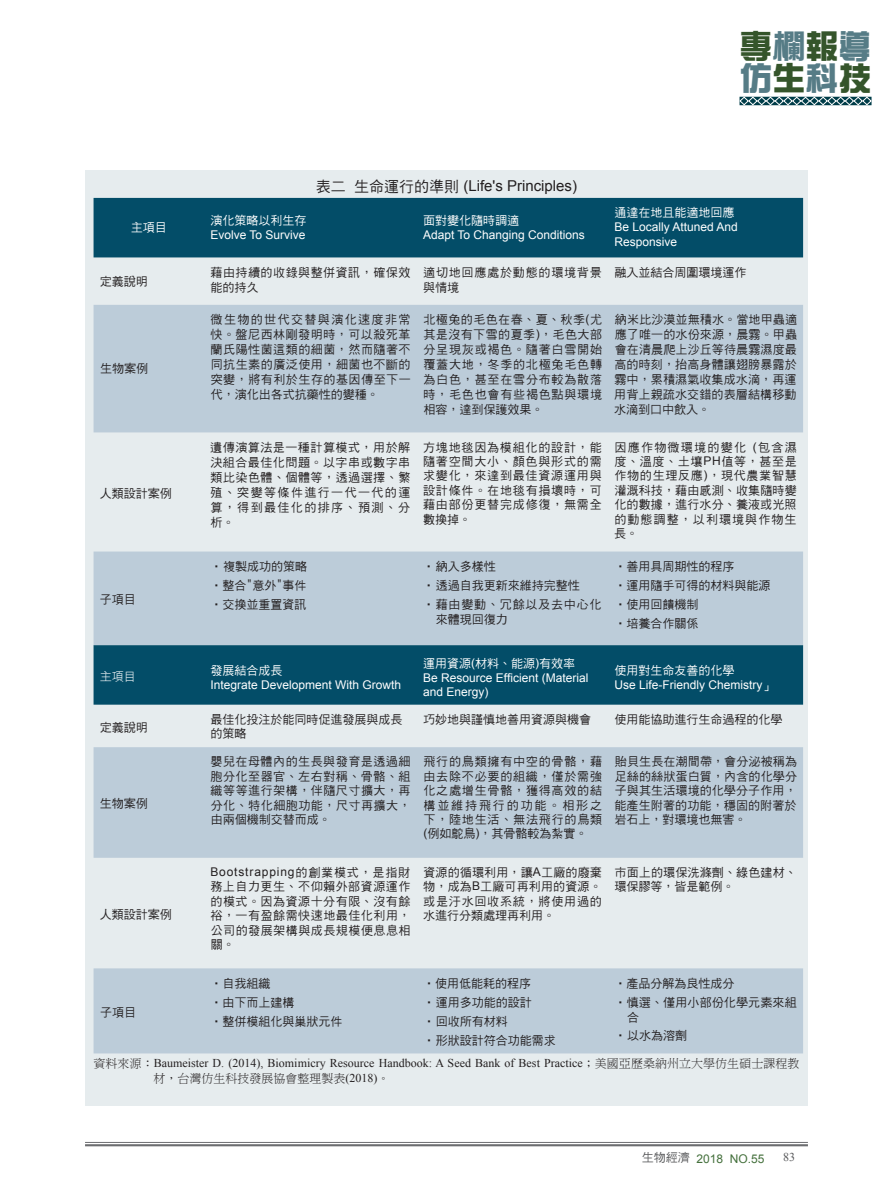
<style>
.page{position:relative;width:893px;height:1191px;background:#fff}
.page>*{position:absolute;margin:0;border:0;box-sizing:border-box;transform-origin:0 0}
.t1{font:33px/32px "DF Zong Yi W9 WINP BF";color:#35552b}
.t2{font:15px "Arial";color:#231f20}
.t3{font:12px/14.4px "DF Hei W5 WINP BF";letter-spacing:.015em;color:#231f20;text-align:justify}
.t4{font:12px/15px "Arial";color:#fff}
.t5{font:12px "Times New Roman";color:#231f20}
.t6{font:12px "DF Hei W5 WINP BF";color:#fff}
.t7{font:12px "DF Ming W3 WIN BF";color:#231f20}
.t8{font:12px "Arial";letter-spacing:.07em;color:#231f20}
.t9{font:12px/15px "DF Hei W5 WINP BF";letter-spacing:.045em;color:#231f20}
.t10{font:12px/15px "DF Hei W5 WINP BF";letter-spacing:.07em;color:#231f20}
.t11{font:12px "Arial";color:#44703c}
.t12{font:12px "DF Hei W3 WINP BF";color:#fff}
.t13{font:12px "Times New Roman";color:#57585a}
.s1{color:#567c86}
.s2{font-family:"DF Hei W5 WIN BF"}
.s3{font-family:"Arial"}
.s4{font-family:"DF Hei W5 WINP BF"}
.s5{font-family:"DF Ming W3 WIN BF"}
.s6{font-family:"Times New Roman"}
.s7{font-family:"DF Hei W5 WIN BF";color:#57585a}
</style>
<div class="page">
<hr style="left:85px;top:1142px;width:723px;height:1px;background:#6c6d70">
<hr style="left:85px;top:1144px;width:723px;height:2px;background:#6c6d70">
<svg style="left:739px;top:96px;width:133px;height:10px"></svg>
<div style="left:85px;top:170px;width:723px;height:936px;background:#e6ecee"></div>
<div style="left:94px;top:198px;width:709px;height:60px;background:#034d68"></div>
<svg style="left:94px;top:305px;width:709px;height:748px;fill:#bcccd9"></svg>
<p class="t6" style="left:131px;top:222px;width:37px">主項目</p>
<h1 class="t1" style="left:739px;top:30px;width:133px">專<span class="s1">欄</span>報<span class="s1">導仿</span>生<span class="s1">科</span>技</h1>
<p class="t6" style="left:210px;top:214px;width:97px">演化策略以利生存</p>
<p class="t4" style="left:210px;top:227px;width:97px">Evolve To Survive</p>
<p class="t2" style="left:316px;top:176px;width:263px"><span class="s2">表二生命運行的準則</span> (Life's Principles)</p>
<p class="t6" style="left:423px;top:214px;width:97px">面對變化隨時調適</p>
<p class="t4" style="left:423px;top:227px;width:163px">Adapt To Changing Conditions</p>
<p class="t6" style="left:614px;top:207px;width:121px">通達在地且能適地回應</p>
<p class="t4" style="left:614px;top:220px;width:125px">Be Locally Attuned And<br>Responsive</p>
<p class="t3" style="left:100px;top:274px;width:49px">定義說明</p>
<p class="t9" style="left:210px;top:264px;width:201px">藉由持續的收錄與整併資訊，確保效能的持久</p>
<p class="t10" style="left:423px;top:264px;width:180px">適切地回應處於動態的環境背景與情境</p>
<p class="t3" style="left:615px;top:265px;width:133px">融入並結合周圍環境運作</p>
<p class="t3" style="left:100px;top:361px;width:49px">生物案例</p>
<p class="t3" style="left:100px;top:486px;width:73px">人類設計案例</p>
<p class="t3" style="left:100px;top:592px;width:37px">子項目</p>
<p class="t3" style="left:211px;top:312px;width:202px;line-height:15px">微生物的世代交替與演化速度非常快。盤尼西林剛發明時，可以殺死革蘭氏陽性菌這類的細菌，然而隨著不同抗生素的廣泛使用，細菌也不斷的突變，將有利於生存的基因傳至下一代，演化出各式抗藥性的變種。</p>
<p class="t3" style="left:423px;top:312px;width:180px;line-height:15px">北極兔的毛色在春、夏、秋季<span class="s3">(</span>尤其是沒有下雪的夏季<span class="s3">)</span>，毛色大部分呈現灰或褐色。隨著白雪開始覆蓋大地，冬季的北極兔毛色轉為白色，甚至在雪分布較為散落時，毛色也會有些褐色點與環境相容，達到保護效果。</p>
<p class="t3" style="left:614px;top:312px;width:184px;line-height:15px">納米比沙漠並無積水。當地甲蟲適應了唯一的水份來源，晨霧。甲蟲會在清晨爬上沙丘等待晨霧濕度最高的時刻，抬高身體讓翅膀暴露於霧中，累積濕氣收集成水滴，再運用背上親疏水交錯的表層結構移動水滴到口中飲入。</p>
<p class="t3" style="left:210px;top:439px;width:202px;line-height:15px">遺傳演算法是一種計算模式，用於解決組合最佳化問題。以字串或數字串類比染色體、個體等，透過選擇、繁殖、突變等條件進行一代一代的運算，得到最佳化的排序、預測、分析。</p>
<p class="t3" style="left:423px;top:440px;width:180px">方塊地毯因為模組化的設計，能隨著空間大小、顏色與形式的需求變化，來達到最佳資源運用與設計條件。在地毯有損壞時，可藉由部份更替完成修復，無需全數換掉。</p>
<p class="t3" style="left:614px;top:440px;width:184px">因應作物微環境的變化 <span class="s3">(</span>包含濕度、溫度、土壤<span class="s3">PH</span>值等，甚至是作物的生理反應<span class="s3">)</span>，現代農業智慧灌溉科技，藉由感測、收集隨時變化的數據，進行水分、養液或光照的動態調整，以利環境與作物生長。</p>
<p class="t3" style="left:210px;top:556px;width:98px;line-height:19.2px">‧複製成功的策略‧整合<span class="s2">"</span>意外<span class="s2">"</span>事件‧交換並重置資訊</p>
<p class="t3" style="left:423px;top:556px;width:180px;line-height:19.2px;text-align:left">‧納入多樣性<br>‧透過自我更新來維持完整性<br>‧藉由變動、冗餘以及去中心化</p>
<p class="t3" style="left:436px;top:612px;width:73px">來體現回復力</p>
<p class="t3" style="left:614px;top:556px;width:158px;line-height:19.2px;text-align:left">‧善用具周期性的程序<br>‧運用隨手可得的材料與能源‧使用回饋機制<br>‧培養合作關係</p>
<p class="t12" style="left:100px;top:670px;width:37px">主項目</p>
<p class="t6" style="left:210px;top:665px;width:73px">發展結合成長</p>
<p class="t4" style="left:210px;top:677px;width:192px">Integrate Development With Growth</p>
<p class="t6" style="left:423px;top:657px;width:153px">運用資源<span class="s3">(</span>材料、能源<span class="s3">)</span>有效率</p>
<p class="t4" style="left:423px;top:670px;width:167px;line-height:14.4px">Be Resource Efficient (Material and Energy)</p>
<p class="t6" style="left:614px;top:665px;width:121px">使用對生命友善的化學</p>
<p class="t4" style="left:614px;top:677px;width:162px">Use Life-Friendly Chemistry<span class="s4">」</span></p>
<p class="t3" style="left:100px;top:720px;width:49px">定義說明</p>
<p class="t3" style="left:210px;top:712px;width:193px">最佳化投注於能同時促進發展與成長的策略</p>
<p class="t3" style="left:423px;top:712px;width:169px">巧妙地與謹慎地善用資源與機會</p>
<p class="t3" style="left:614px;top:712px;width:170px">使用能協助進行生命過程的化學</p>
<p class="t3" style="left:100px;top:796px;width:49px">生物案例</p>
<p class="t3" style="left:100px;top:907px;width:73px">人類設計案例</p>
<p class="t3" style="left:211px;top:754px;width:202px">嬰兒在母體內的生長與發育是透過細胞分化至器官、左右對稱、骨骼、組織等等進行架構，伴隨尺寸擴大，再分化、特化細胞功能，尺寸再擴大，由兩個機制交替而成。</p>
<p class="t3" style="left:423px;top:754px;width:180px">飛行的鳥類擁有中空的骨骼，藉由去除不必要的組織，僅於需強化之處增生骨骼，獲得高效的結構並維持飛行的功能。相形之下，陸地生活、無法飛行的鳥類<span class="s3">(</span>例如鴕鳥<span class="s3">)</span>，其骨骼較為紮實。</p>
<p class="t3" style="left:614px;top:754px;width:184px">貽貝生長在潮間帶，會分泌被稱為足絲的絲狀蛋白質，內含的化學分子與其生活環境的化學分子作用，能產生附著的功能，穩固的附著於岩石上，對環境也無害。</p>
<p class="t8" style="left:210px;top:864px;width:201px">Bootstrapping<span class="s4">的創業模式，是指財</span></p>
<p class="t3" style="left:210px;top:879px;width:202px">務上自力更生、不仰賴外部資源運作的模式。因為資源十分有限、沒有餘裕，一有盈餘需快速地最佳化利用，公司的發展架構與成長規模便息息相關。</p>
<p class="t3" style="left:423px;top:865px;width:180px">資源的循環利用，讓<span class="s3">A</span>工廠的廢棄物，成為<span class="s3">B</span>工廠可再利用的資源。或是汙水回收系統，將使用過的水進行分類處理再利用。</p>
<p class="t3" style="left:614px;top:865px;width:184px">市面上的環保洗滌劑、綠色建材、環保膠等，皆是範例。</p>
<p class="t3" style="left:211px;top:973px;width:133px;line-height:19.2px;text-align:left">‧自我組織<br>‧由下而上建構<br>‧整併模組化與巢狀元件</p>
<p class="t3" style="left:423px;top:973px;width:134px;line-height:19.2px;text-align:left">‧使用低能耗的程序<br>‧運用多功能的設計<br>‧回收所有材料<br>‧形狀設計符合功能需求</p>
<p class="t3" style="left:615px;top:973px;width:184px;line-height:19.2px">‧產品分解為良性成分<br>‧慎選、僅用小部份化學元素來組</p>
<p class="t3" style="left:100px;top:1004px;width:37px">子項目</p>
<p class="t3" style="left:614px;top:1007px;width:74px;line-height:18.6px;text-indent:13px">合<br>‧以水為溶劑</p>
<p class="t5" style="left:94px;top:1055px;width:707px"><span class="s5">資料來源：</span>Baumeister D. (2014), Biomimicry Resource Handbook: A Seed Bank of Best Practice<span class="s5">；美國亞歷桑納州立大學仿生碩士課程教</span></p>
<p class="t7" style="left:154px;top:1072px;width:237px">材，台灣仿生科技發展協會整理製表<span class="s6">(2018)</span>。</p>
<p class="t11" style="left:642px;top:1150px;width:124px"><span class="s7">生物經濟</span> 2018 NO.55</p>
<p class="t13" style="left:783px;top:1149px;width:13px">83</p>
</div>
